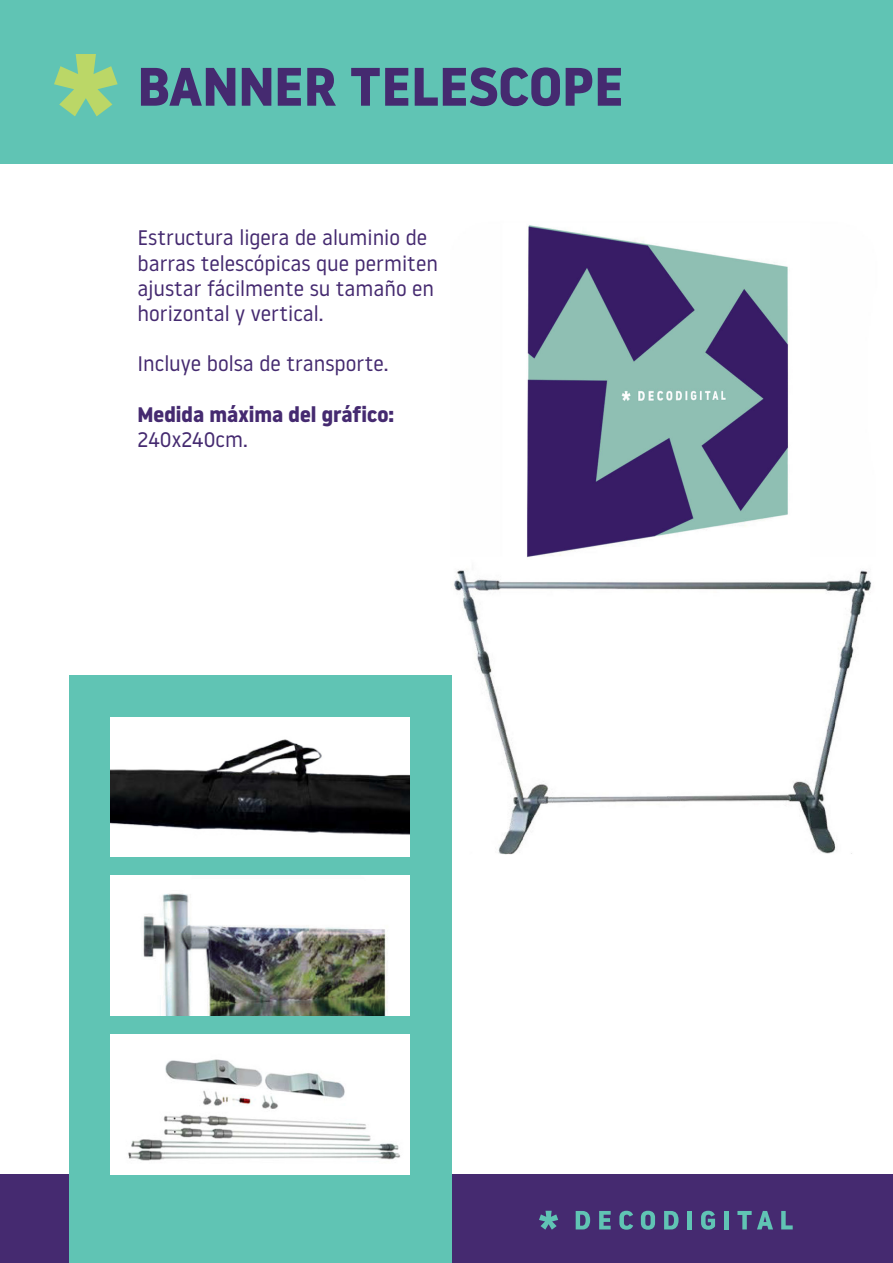
<style>
.page{position:relative;width:893px;height:1263px;background:#fff}
.page>*{position:absolute;margin:0;border:0;box-sizing:border-box;transform-origin:0 0}
.t1{font:700 54px "Noway";color:#452a70}
.t2{font:21px/25.2px "Noway";color:#452a70}
.t3{font:700 21px "Noway";color:#452a70}
</style>
<div class="page">
<img style="left:451px;top:225px;width:421px;height:641px">
<div style="left:0;top:1174px;width:893px;height:89px;background:#452a70"></div>
<div style="left:69px;top:676px;width:382px;height:587px;background:#60c4b4"></div>
<div style="left:0;top:0;width:893px;height:163px;background:#60c4b4"></div>
<svg style="left:54px;top:54px;width:64px;height:62px"></svg>
<img style="left:111px;top:876px;width:299px;height:139px">
<img style="left:111px;top:717px;width:299px;height:140px">
<img style="left:111px;top:1035px;width:299px;height:139px">
<svg style="left:539px;top:1211px;width:19px;height:19px"></svg>
<svg style="left:576px;top:1211px;width:14px;height:18px"></svg>
<svg style="left:599px;top:1211px;width:12px;height:18px"></svg>
<svg style="left:619px;top:1211px;width:14px;height:19px"></svg>
<svg style="left:641px;top:1211px;width:14px;height:19px"></svg>
<svg style="left:664px;top:1211px;width:15px;height:18px"></svg>
<hr style="left:688px;top:1211px;width:4px;height:18px;background:#60c4b4">
<svg style="left:701px;top:1211px;width:14px;height:19px"></svg>
<div style="left:724px;top:1211px;width:5px;height:18px;background:#60c4b4"></div>
<svg style="left:737px;top:1211px;width:36px;height:18px"></svg>
<svg style="left:781px;top:1211px;width:12px;height:18px"></svg>
<p class="t1" style="left:137px;top:55px;width:488px">BANNER TELESCOPE</p>
<p class="t2" style="left:137px;top:225px;width:302px">Estructura ligera de aluminio de barras telescópicas que permiten ajustar fácilmente su tamaño en horizontal y vertical.</p>
<p class="t2" style="left:137px;top:351px;width:252px">Incluye bolsa de transporte.</p>
<p class="t3" style="left:137px;top:402px;width:258px">Medida máxima del gráfico:</p>
<p class="t2" style="left:137px;top:426px;width:112px">240x240cm.</p>
</div>
